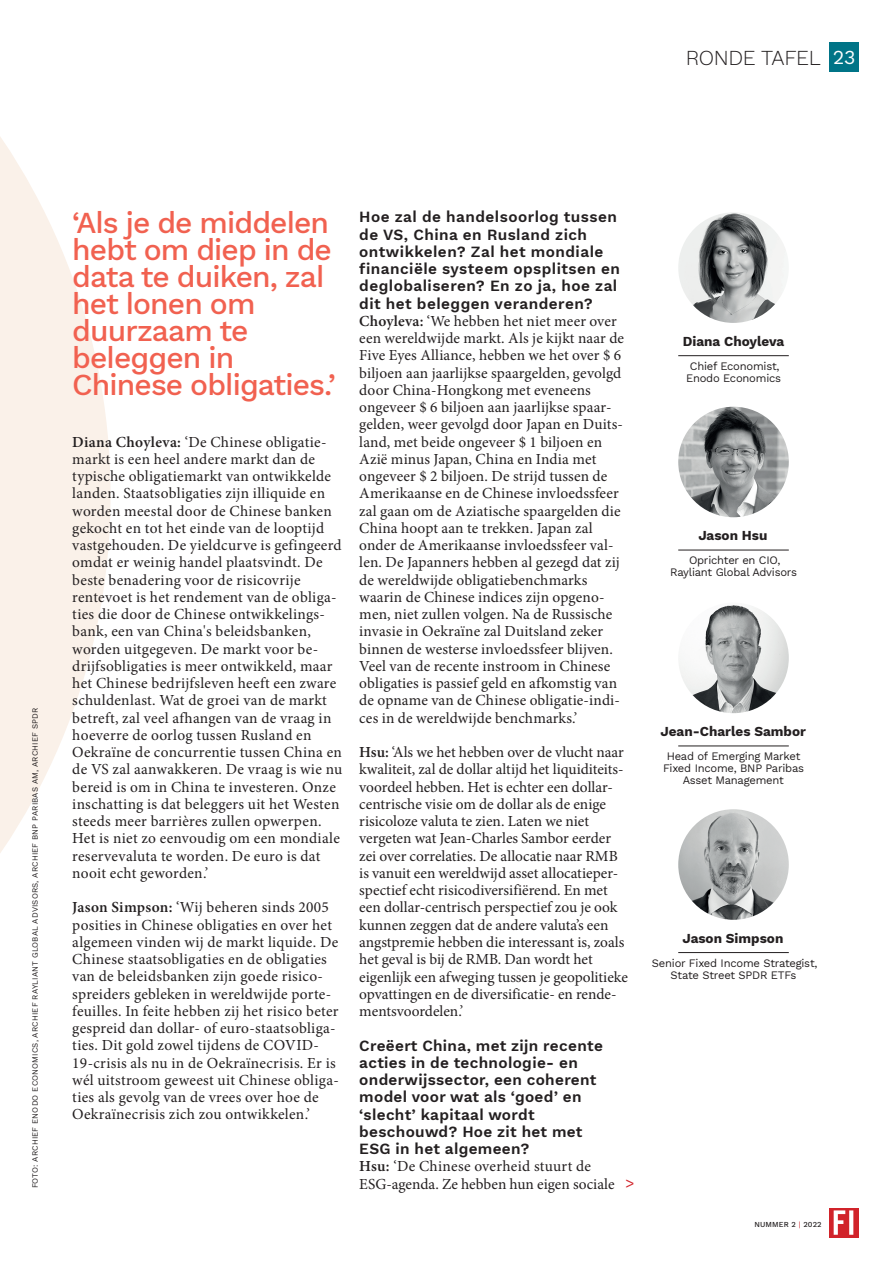
<style>
.page{position:relative;width:893px;height:1263px;background:#fff}
.page>*{position:absolute;margin:0;border:0;box-sizing:border-box;transform-origin:0 0}
.t1{font:500 30px/27px "Work Sans";letter-spacing:-.03em;color:#f16150}
.t2{font:300 21px "Work Sans";letter-spacing:-.015em;color:#231f20}
.t3{font:15.3px/17.2px "Minion Pro";letter-spacing:.01em;color:#231f20}
.t4{font:600 15.3px/17.2px "Work Sans";letter-spacing:.02em;color:#231f20}
.t5{font:15px "Work Sans";color:#d1232a}
.t6{font:700 13.5px "Work Sans";color:#231f20}
.t7{font:11.25px/12px "Work Sans";letter-spacing:-.02em;color:#231f20;text-align:center}
.t8{font:7.95px "Work Sans";letter-spacing:.02em;color:#231f20}
.t9{font:500 7.5px "Work Sans";letter-spacing:.02em;color:#231f20}
.s1{font-weight:400;font-size:19.5px;color:#fff}
.s2{font-weight:600}
.s3{font-weight:400;color:#d1232a}
</style>
<div class="page">
<svg style="left:0;top:137px;width:111px;height:716px;fill:#faf1e9"></svg>
<div style="left:829px;top:43px;width:30px;height:29px;background:#007487"></div>
<svg style="left:829px;top:1208px;width:30px;height:29px"></svg>
<svg style="left:834px;top:1210px;width:19px;height:25px"></svg>
<img style="left:678px;top:212px;width:111px;height:111px;border-radius:55px">
<img style="left:678px;top:407px;width:111px;height:110px;border-radius:55px">
<img style="left:678px;top:603px;width:111px;height:110px;border-radius:55px">
<img style="left:678px;top:809px;width:111px;height:111px;border-radius:55px">
<hr style="left:678px;top:355px;width:111px;height:1px;background:#231f20">
<hr style="left:678px;top:550px;width:111px;height:1px;background:#231f20">
<hr style="left:678px;top:746px;width:111px;height:1px;background:#231f20">
<hr style="left:678px;top:952px;width:111px;height:1px;background:#231f20">
<h2 class="t2" style="left:686px;top:42px;width:171px">RONDE TAFEL <span class="s1">23</span></h2>
<p class="t8" style="left:29px;top:1188px;width:482px;rotate:-90deg">FOTO: ARCHIEF ENODO ECONOMICS, ARCHIEF RAYLIANT GLOBAL ADVISORS, ARCHIEF BNP PARIBAS AM, ARCHIEF SPDR</p>
<h1 class="t1" style="left:72px;top:208px;width:265px">‘Als je de middelen hebt om diep in de data te duiken, zal het lonen om duurzaam te beleggen in<br>Chinese obligaties.’</h1>
<p class="t3" style="left:72px;top:433px;width:271px"><span class="s2">Diana Choyleva:</span> ‘De Chinese obligatie&shy;markt is een heel andere markt dan de typische obligatiemarkt van ontwikkelde landen. Staatsobligaties zijn illiquide en worden meestal door de Chinese banken gekocht en tot het einde van de looptijd vastgehouden. De yieldcurve is gefingeerd omdat er weinig handel plaatsvindt. De beste benadering voor de risicovrije rentevoet is het rendement van de obliga&shy;ties die door de Chinese ontwikkelings&shy;bank, een van China's beleidsbanken, worden uitgegeven. De markt voor be&shy;drijfsobligaties is meer ontwikkeld, maar het Chinese bedrijfsleven heeft een zware schuldenlast. Wat de groei van de markt betreft, zal veel afhangen van de vraag in hoeverre de oorlog tussen Rusland en Oekraïne de concurrentie tussen China en de VS zal aanwakkeren. De vraag is wie nu bereid is om in China te investeren. Onze inschatting is dat beleggers uit het Westen steeds meer barrières zullen opwerpen.<br>Het is niet zo eenvoudig om een mondiale reservevaluta te worden. De euro is dat nooit echt geworden.’</p>
<p class="t3" style="left:72px;top:899px;width:268px"><span class="s2">Jason Simpson:</span> ‘Wij beheren sinds 2005 posities in Chinese obligaties en over het algemeen vinden wij de markt liquide. De Chinese staatsobligaties en de obligaties van de beleidsbanken zijn goede risico&shy;spreiders gebleken in wereldwijde porte&shy;feuilles. In feite hebben zij het risico beter gespreid dan dollar- of euro-staatsobliga&shy;ties. Dit gold zowel tijdens de COVID-19-crisis als nu in de Oekraïnecrisis. Er is wél uitstroom geweest uit Chinese obliga&shy;ties als gevolg van de vrees over hoe de Oekraïnecrisis zich zou ontwikkelen.’</p>
<p class="t4" style="left:359px;top:208px;width:262px">Hoe zal de handelsoorlog tussen de VS, China en Rusland zich ontwikkelen? Zal het mondiale financiële systeem opsplitsen en deglobaliseren? En zo ja, hoe zal dit het beleggen veranderen?</p>
<p class="t3" style="left:359px;top:312px;width:266px"><span class="s2">Choyleva:</span> ‘We hebben het niet meer over een wereldwijde markt. Als je kijkt naar de Five Eyes Alliance, hebben we het over $ 6 biljoen aan jaarlijkse spaargelden, gevolgd door China-Hongkong met eveneens ongeveer $ 6 biljoen aan jaarlijkse spaar&shy;gelden, weer gevolgd door Japan en Duits&shy;land, met beide ongeveer $ 1 biljoen en Azië minus Japan, China en India met ongeveer $ 2 biljoen. De strijd tussen de Amerikaanse en de Chinese invloedssfeer zal gaan om de Aziatische spaargelden die China hoopt aan te trekken. Japan zal onder de Amerikaanse invloedssfeer val&shy;len. De Japanners hebben al gezegd dat zij de wereldwijde obligatiebenchmarks waarin de Chinese indices zijn opgeno&shy;men, niet zullen volgen. Na de Russische invasie in Oekraïne zal Duitsland zeker binnen de westerse invloedssfeer blijven.<br>Veel van de recente instroom in Chinese obligaties is passief geld en afkomstig van de opname van de Chinese obligatie-indi&shy;ces in de wereldwijde benchmarks.’</p>
<p class="t3" style="left:359px;top:744px;width:270px"><span class="s2">Hsu:</span> ‘Als we het hebben over de vlucht naar kwaliteit, zal de dollar altijd het liquiditeits&shy;voordeel hebben. Het is echter een dollar&shy;centrische visie om de dollar als de enige risicoloze valuta te zien. Laten we niet vergeten wat Jean-Charles Sambor eerder zei over correlaties. De allocatie naar RMB is vanuit een wereldwijd asset allocatieper&shy;spectief echt risicodiversifiërend. En met een dollar-centrisch perspectief zou je ook kunnen zeggen dat de andere valuta’s een angstpremie hebben die interessant is, zoals het geval is bij de RMB. Dan wordt het eigenlijk een afweging tussen je geopolitieke opvattingen en de diversificatie- en rende&shy;mentsvoordelen.’</p>
<p class="t4" style="left:359px;top:1036px;width:245px">Creëert China, met zijn recente acties in de technologie- en onderwijssector, een coherent model voor wat als ‘goed’ en ‘slecht’ kapitaal wordt beschouwd? Hoe zit het met<br>ESG in het algemeen?</p>
<p class="t3" style="left:359px;top:1158px;width:257px"><span class="s2">Hsu:</span> ‘De Chinese overheid stuurt de<br>ESG-agenda. Ze hebben hun eigen sociale</p>
<p class="t5" style="left:625px;top:1172px;width:11px">&gt;</p>
<p class="t6" style="left:683px;top:331px;width:103px">Diana Choyleva</p>
<p class="t7" style="left:686px;top:360px;width:97px">Chief Economist,<br>Enodo Economics</p>
<p class="t6" style="left:698px;top:526px;width:71px">Jason Hsu</p>
<p class="t7" style="left:670px;top:554px;width:128px">Oprichter en CIO,<br>Rayliant Global Advisors</p>
<p class="t6" style="left:660px;top:721px;width:147px">Jean-Charles Sambor</p>
<p class="t7" style="left:663px;top:750px;width:143px">Head of Emerging Market<br>Fixed Income, BNP Paribas<br>Asset Management</p>
<p class="t6" style="left:682px;top:928px;width:102px">Jason Simpson</p>
<p class="t7" style="left:652px;top:957px;width:167px">Senior Fixed Income Strategist,<br>State Street SPDR ETFs</p>
<p class="t9" style="left:754px;top:1219px;width:69px">NUMMER 2 <span class="s3">|</span> 2022</p>
</div>
